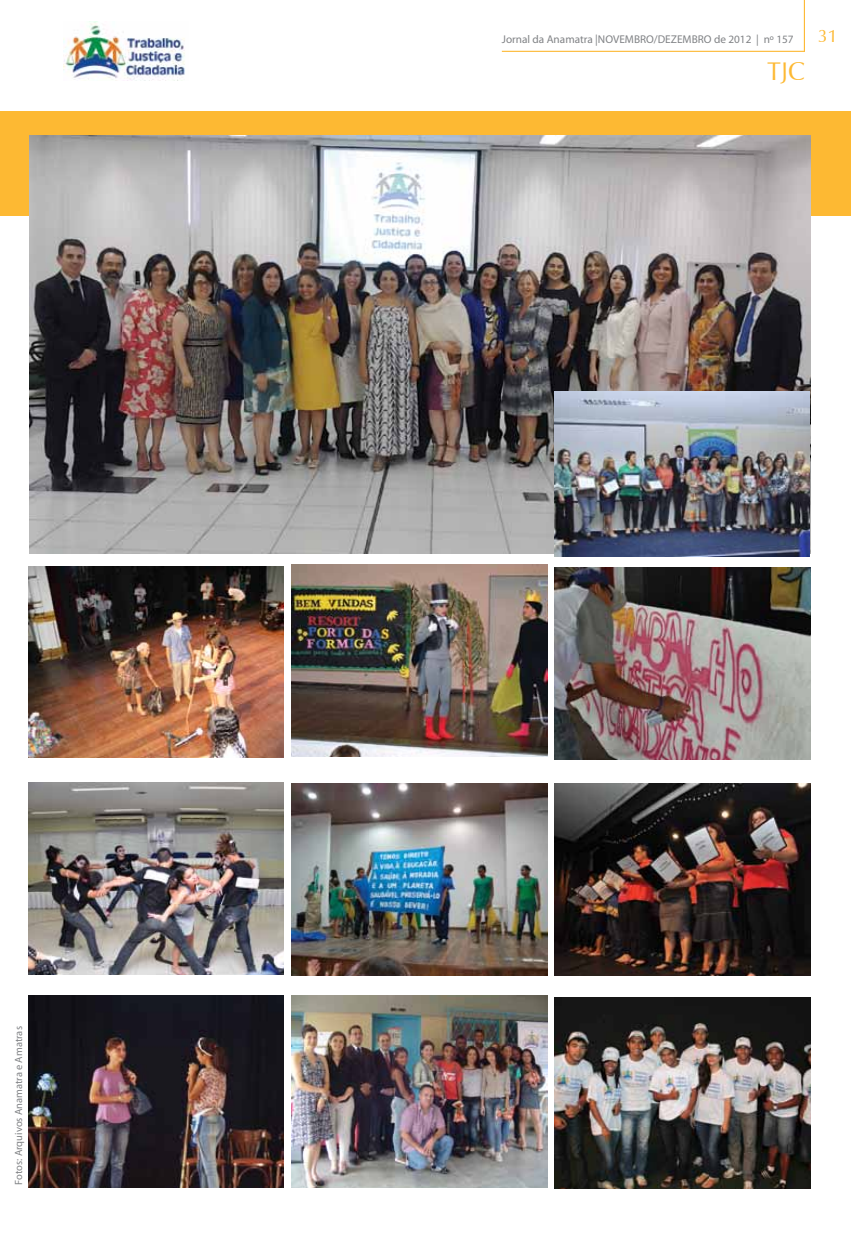
<style>
.page{position:relative;width:851px;height:1234px;background:#fff}
.page>*{position:absolute;margin:0;border:0;box-sizing:border-box;transform-origin:0 0}
.t1{font:25.5px "Zapf Humanist 601 BT";color:#fdb933}
.t2{font:18px "Zapf Humanist 601 BT";color:#fdb933}
.t3{font:11.25px "Myriad Pro";color:#808285}
.t4{font:10.5px "Myriad Pro";color:#808285}
</style>
<div class="page">
<hr style="left:803px;top:0;width:1px;height:52px;background:#fdb933">
<hr style="left:501px;top:51px;width:303px;height:1px;background:#fdb933">
<img style="left:64px;top:21px;width:121px;height:60px">
<div style="left:0;top:111px;width:850px;height:105px;background:#fdb933"></div>
<img style="left:30px;top:135px;width:780px;height:419px">
<img style="left:291px;top:783px;width:256px;height:192px">
<img style="left:554px;top:392px;width:255px;height:164px">
<img style="left:28px;top:782px;width:256px;height:192px">
<img style="left:28px;top:995px;width:256px;height:191px">
<img style="left:291px;top:995px;width:256px;height:191px">
<img style="left:291px;top:564px;width:256px;height:192px">
<img style="left:555px;top:783px;width:255px;height:192px">
<img style="left:555px;top:997px;width:255px;height:191px">
<img style="left:28px;top:566px;width:256px;height:191px">
<img style="left:555px;top:567px;width:255px;height:192px">
<p class="t4" style="left:12px;top:1184px;width:160px;rotate:-90deg">Fotos: Arquivos Anamatra e Amatras</p>
<p class="t3" style="left:501px;top:32px;width:293px">Jornal da Anamatra |NOVEMBRO/DEZEMBRO de 2012 | nº 157</p>
<h2 class="t2" style="left:817px;top:25px;width:21px">31</h2>
<h1 class="t1" style="left:767px;top:56px;width:39px">TJC</h1>
</div>
